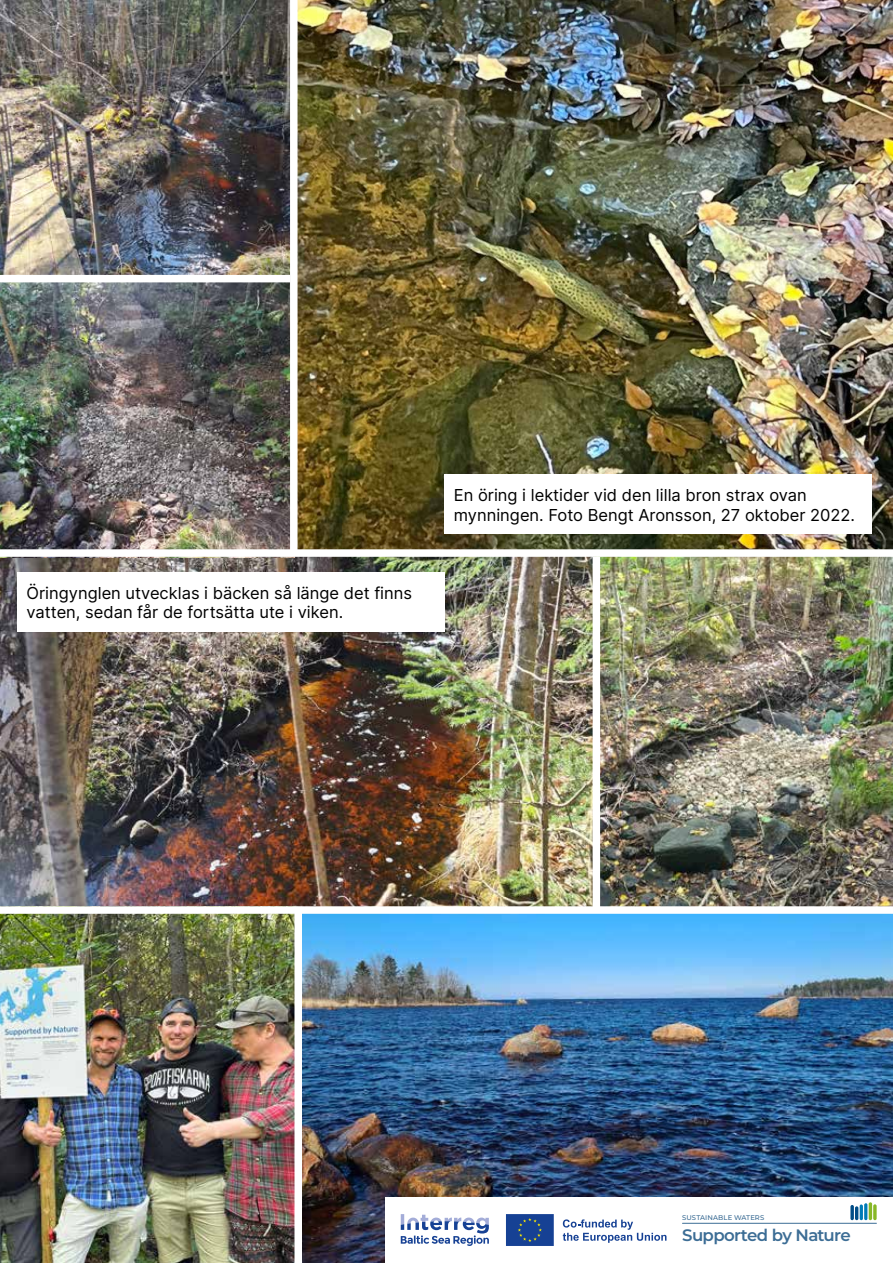
<style>
.page{position:relative;width:893px;height:1263px;background:#fff}
.page>*{position:absolute;margin:0;border:0;box-sizing:border-box;transform-origin:0 0}
.t1{font:600 16.65px "Montserrat";letter-spacing:-.04em;color:#3c6d95}
.t2{font:16.5px/19.8px "Inter";color:#000}
.t3{font:500 6.9px "Montserrat";letter-spacing:.015em;color:#3c6d95}
</style>
<div class="page">
<img style="left:298px;top:0;width:595px;height:549px">
<img style="left:302px;top:914px;width:591px;height:349px">
<img style="left:0;top:557px;width:893px;height:349px">
<img style="left:0;top:914px;width:294px;height:349px">
<div style="left:593px;top:557px;width:7px;height:350px;background:#fff"></div>
<img style="left:0;top:0;width:290px;height:549px">
<div style="left:0;top:275px;width:290px;height:7px;background:#fff"></div>
<div style="left:17px;top:572px;width:427px;height:59px;background:#fff"></div>
<div style="left:444px;top:474px;width:428px;height:60px;background:#fff"></div>
<div style="left:385px;top:1197px;width:507px;height:66px;background:#fff"></div>
<hr style="left:682px;top:1223px;width:194px;height:1px;background:#3c6d95">
<svg style="left:850px;top:1205px;width:4px;height:15px"></svg>
<svg style="left:859px;top:1204px;width:4px;height:16px"></svg>
<hr style="left:864px;top:1203px;width:3px;height:17px;background:#007bb6;border-radius:2px">
<hr style="left:869px;top:1202px;width:3px;height:18px;background:#87b726;border-radius:2px">
<svg style="left:873px;top:1204px;width:4px;height:16px"></svg>
<hr style="left:855px;top:1206px;width:3px;height:14px;background:#004d87;border-radius:2px">
<svg style="left:506px;top:1214px;width:48px;height:32px;background:#1e4790"></svg>
<svg style="left:563px;top:1219px;width:103px;height:24px"></svg>
<svg style="left:401px;top:1214px;width:88px;height:32px"></svg>
<p class="t2" style="left:27px;top:582px;width:387px">Öringynglen utvecklas i bäcken så länge det finns vatten, sedan får de fortsätta ute i viken.</p>
<p class="t2" style="left:454px;top:484px;width:403px">En öring i lektider vid den lilla bron strax ovan mynningen. Foto Bengt Aronsson, 27 oktober 2022.</p>
<p class="t3" style="left:682px;top:1212px;width:84px">SUSTAINABLE WATERS</p>
<p class="t1" style="left:682px;top:1223px;width:170px">Supported by Nature</p>
</div>
